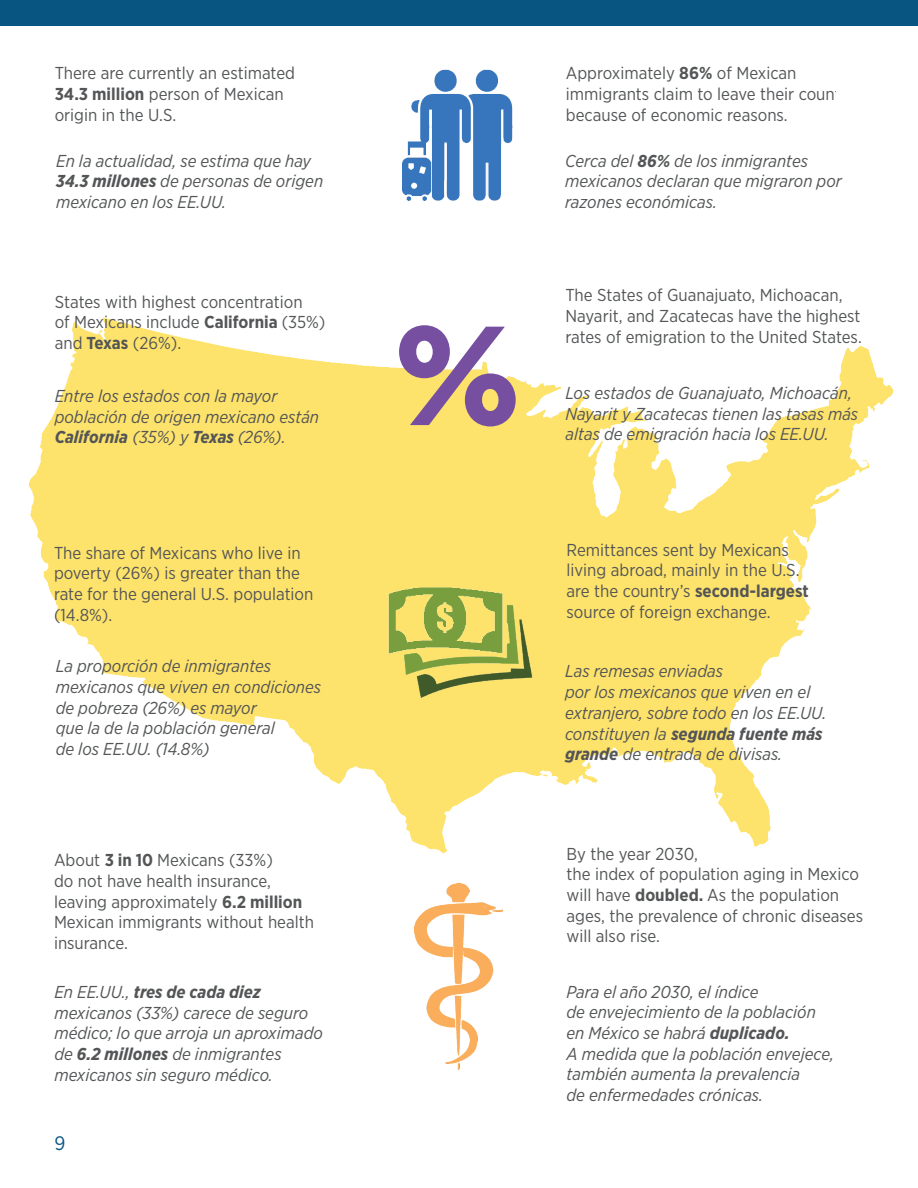
<style>
.page{position:relative;width:918px;height:1188px;background:#fff}
.page>*{position:absolute;margin:0;border:0;box-sizing:border-box;transform-origin:0 0}
.t1{font:900 140.7px "Gotham";color:#764fa0}
.t2{font:19.5px "Gotham Narrow";color:#095582}
.t3{font:italic 17.25px/20.7px "Gotham Narrow";color:#545557}
.t4{font:17.25px/20.7px "Gotham Narrow";color:#545557}
.s1{font-weight:700}
</style>
<div class="page">
<div style="left:0;top:0;width:918px;height:25px;background:#095582"></div>
<img style="left:28px;top:317px;width:866px;height:537px">
<img style="left:415px;top:883px;width:88px;height:187px">
<img style="left:377px;top:579px;width:167px;height:125px">
<img style="left:402px;top:69px;width:111px;height:132px">
<p class="t4" style="left:55px;top:63px;width:242px">There are currently an estimated<br><span class="s1">34.3 million</span> person of Mexican origin in the U.S.</p>
<p class="t4" style="left:566px;top:63px;width:291px">Approximately <span class="s1">86%</span> of Mexican immigrants claim to leave their country because of economic reasons.</p>
<p class="t3" style="left:56px;top:150px;width:268px">En la actualidad, se estima que hay<br><span class="s1">34.3 millones</span> de personas de origen mexicano en los EE.UU.</p>
<p class="t4" style="left:55px;top:291px;width:272px">States with highest concentration<br>of Mexicans include <span class="s1">California</span> (35%) and <span class="s1">Texas</span> (26%).</p>
<p class="t3" style="left:55px;top:385px;width:266px">Entre los estados con la mayor población de origen mexicano están<br><span class="s1">California</span> (35%) y <span class="s1">Texas</span> (26%).</p>
<p class="t4" style="left:54px;top:542px;width:261px">The share of Mexicans who live in poverty (26%) is greater than the rate for the general U.S. population (14.8%).</p>
<p class="t3" style="left:56px;top:656px;width:267px">La proporción de inmigrantes mexicanos que viven en condiciones de pobreza (26%) es mayor<br>que la de la población general<br>de los EE.UU. (14.8%)</p>
<p class="t4" style="left:54px;top:849px;width:262px">About <span class="s1">3 in 10</span> Mexicans (33%)<br>do not have health insurance, leaving approximately <span class="s1">6.2 million<br></span>Mexican immigrants without health insurance.</p>
<p class="t3" style="left:54px;top:981px;width:270px">En EE.UU., <span class="s1">tres de cada diez </span>mexicanos (33%) carece de seguro médico; lo que arroja un aproximado de <span class="s1">6.2 millones</span> de inmigrantes mexicanos sin seguro médico.</p>
<p class="t2" style="left:54px;top:1131px;width:12px">9</p>
<h1 class="t1" style="left:394px;top:278px;width:128px">%</h1>
<p class="t3" style="left:565px;top:150px;width:278px">Cerca del <span class="s1">86%</span> de los inmigrantes mexicanos declaran que migraron por razones económicas.</p>
<p class="t4" style="left:565px;top:285px;width:298px">The States of Guanajuato, Michoacan,<br>Nayarit, and Zacatecas have the highest rates of emigration to the United States.</p>
<p class="t3" style="left:565px;top:382px;width:294px">Los estados de Guanajuato, Michoacán,<br>Nayarit y Zacatecas tienen las tasas más altas de emigración hacia los EE.UU.</p>
<p class="t4" style="left:567px;top:539px;width:244px">Remittances sent by Mexicans living abroad, mainly in the U.S. are the country’s <span class="s1">second-largest </span>source of foreign exchange.</p>
<p class="t3" style="left:565px;top:661px;width:263px">Las remesas enviadas<br>por los mexicanos que viven en el extranjero, sobre todo en los EE.UU. constituyen la <span class="s1">segunda fuente más grande</span> de entrada de divisas.</p>
<p class="t4" style="left:567px;top:843px;width:298px">By the year 2030,<br>the index of population aging in Mexico will have <span class="s1">doubled.</span> As the population ages, the prevalence of chronic diseases will also rise.</p>
<p class="t3" style="left:567px;top:981px;width:269px">Para el año 2030, el índice<br>de envejecimiento de la población en México se habrá <span class="s1">duplicado.<br></span>A medida que la población envejece, también aumenta la prevalencia<br>de enfermedades crónicas.</p>
</div>
